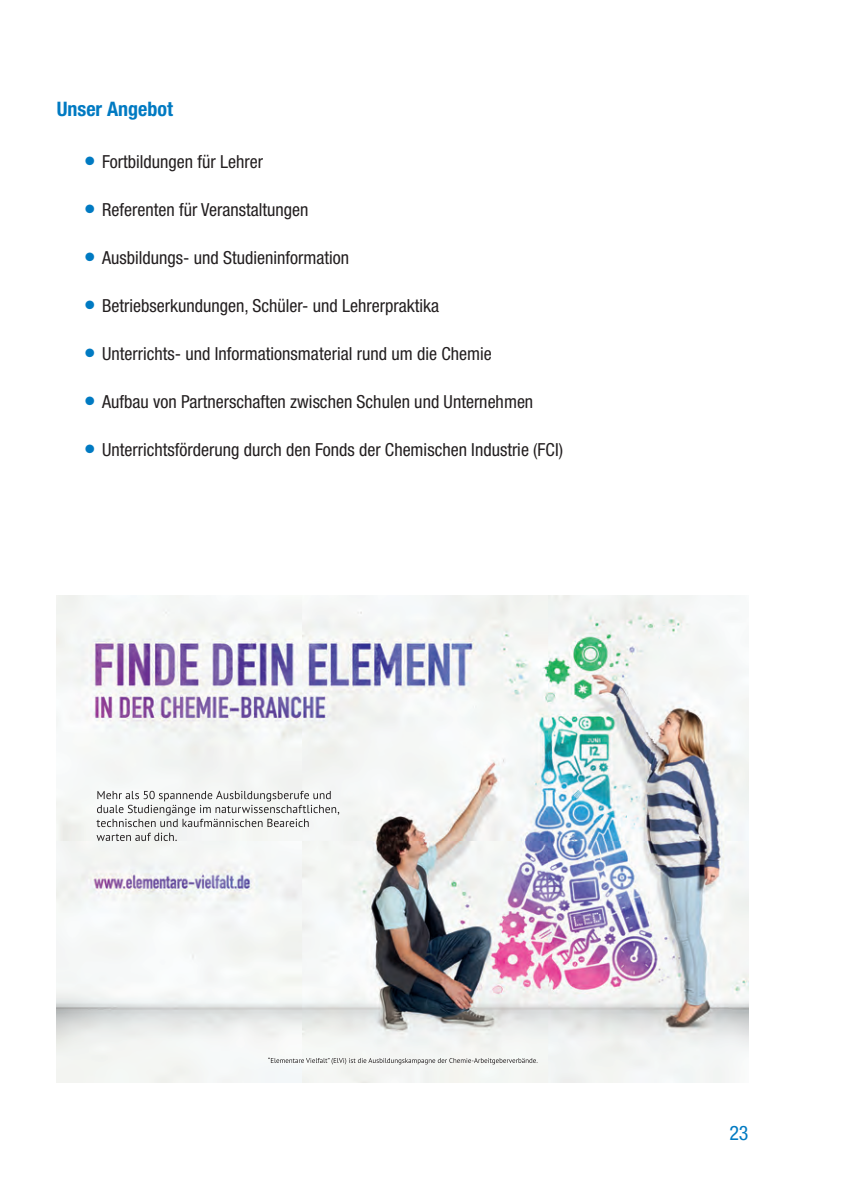
<style>
.page{position:relative;width:845px;height:1202px;background:#fff}
.page>*{position:absolute;margin:0;border:0;box-sizing:border-box;transform-origin:0 0}
.t1{font:700 condensed 20px "Helvetica Neue";color:#007ac2}
.t2{font:condensed 20px "Helvetica Neue";color:#007ac2}
.t3{font:condensed 18px "Helvetica Neue";color:#231f20}
</style>
<div class="page">
<img style="left:57px;top:596px;width:691px;height:487px">
<svg style="left:97px;top:833px;width:80px;height:8px"></svg>
<svg style="left:97px;top:791px;width:242px;height:36px"></svg>
<svg style="left:268px;top:1057px;width:269px;height:7px"></svg>
<p class="t1" style="left:57px;top:102px;width:118px">Unser Angebot</p>
<p class="t3" style="left:85px;top:155px;width:179px"><sup>●</sup> Fortbildungen für Lehrer</p>
<p class="t3" style="left:85px;top:203px;width:225px"><sup>●</sup> Referenten für Veranstaltungen</p>
<p class="t3" style="left:85px;top:251px;width:266px"><sup>●</sup> Ausbildungs- und Studieninformation</p>
<p class="t3" style="left:85px;top:299px;width:355px"><sup>●</sup> Betriebserkundungen, Schüler- und Lehrerpraktika</p>
<p class="t3" style="left:85px;top:347px;width:408px"><sup>●</sup> Unterrichts- und Informationsmaterial rund um die Chemie</p>
<p class="t3" style="left:85px;top:395px;width:450px"><sup>●</sup> Aufbau von Partnerschaften zwischen Schulen und Unternehmen</p>
<p class="t3" style="left:85px;top:443px;width:479px"><sup>●</sup> Unterrichtsförderung durch den Fonds der Chemischen Industrie (FCI)</p>
<p class="t2" style="left:729px;top:1125px;width:21px">23</p>
</div>
